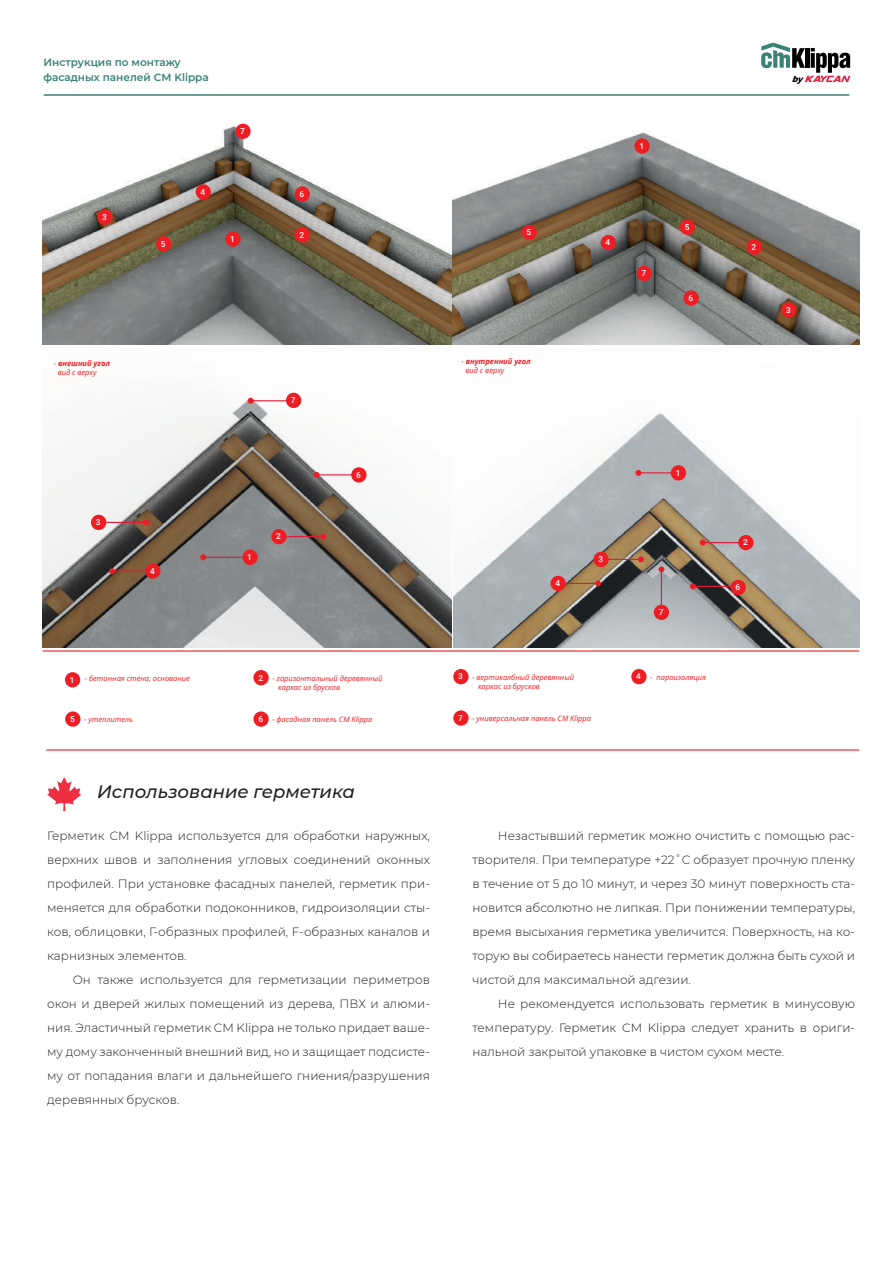
<style>
.page{position:relative;width:893px;height:1263px;background:#fff}
.page>*{position:absolute;margin:0;border:0;box-sizing:border-box;transform-origin:0 0}
.t1{font:italic 500 18px "Montserrat";color:#231f20}
.t2{font:300 12px/24px "Montserrat";color:#231f20;text-align:justify}
.t3{font:600 10.5px/15px "Montserrat";color:#398276}
.t4{font:500 8.25px "Roboto";color:#fff}
.t5{font:italic 7.5px/9px "Open Sans";color:#ee1d23}
.t6{font:italic 700 7.5px/9px "Open Sans";color:#ee1d23}
.s1{font-weight:400}
.s2{font-family:"Roboto";font-weight:500;font-style:normal;font-size:8.25px;color:#fff}
</style>
<div class="page">
<svg style="left:761px;top:43px;width:89px;height:41px"></svg>
<hr style="left:44px;top:94px;width:805px;height:2px;background:#398276">
<svg style="left:47px;top:777px;width:34px;height:34px"></svg>
<hr style="left:46px;top:749px;width:813px;height:1px;background:#ee1d23">
<hr style="left:43px;top:650px;width:816px;height:2px;background:#ee1d23">
<img style="left:43px;top:123px;width:408px;height:222px">
<div style="left:225px;top:231px;width:16px;height:16px;background:#ee1d23;border-radius:50%"></div>
<div style="left:156px;top:236px;width:15px;height:15px;background:#ee1d23;border-radius:50%"></div>
<div style="left:295px;top:227px;width:15px;height:15px;background:#ee1d23;border-radius:50%"></div>
<div style="left:196px;top:184px;width:15px;height:16px;background:#ee1d23;border-radius:50%"></div>
<div style="left:97px;top:210px;width:16px;height:15px;background:#ee1d23;border-radius:50%"></div>
<div style="left:295px;top:186px;width:15px;height:16px;background:#ee1d23;border-radius:50%"></div>
<div style="left:235px;top:124px;width:16px;height:15px;background:#ee1d23;border-radius:50%"></div>
<img style="left:453px;top:132px;width:406px;height:213px">
<div style="left:634px;top:138px;width:16px;height:16px;background:#ee1d23;border-radius:50%"></div>
<div style="left:680px;top:220px;width:15px;height:15px;background:#ee1d23;border-radius:50%"></div>
<div style="left:747px;top:239px;width:15px;height:16px;background:#ee1d23;border-radius:50%"></div>
<div style="left:781px;top:302px;width:15px;height:16px;background:#ee1d23;border-radius:50%"></div>
<div style="left:601px;top:235px;width:15px;height:15px;background:#ee1d23;border-radius:50%"></div>
<div style="left:522px;top:225px;width:15px;height:15px;background:#ee1d23;border-radius:50%"></div>
<div style="left:683px;top:290px;width:16px;height:16px;background:#ee1d23;border-radius:50%"></div>
<div style="left:636px;top:266px;width:16px;height:15px;background:#ee1d23;border-radius:50%"></div>
<div style="left:253px;top:670px;width:16px;height:15px;background:#ee1d23;border-radius:50%"></div>
<div style="left:453px;top:669px;width:16px;height:15px;background:#ee1d23;border-radius:50%"></div>
<div style="left:631px;top:669px;width:16px;height:15px;background:#ee1d23;border-radius:50%"></div>
<div style="left:65px;top:711px;width:16px;height:16px;background:#ee1d23;border-radius:50%"></div>
<div style="left:253px;top:711px;width:16px;height:16px;background:#ee1d23;border-radius:50%"></div>
<div style="left:453px;top:710px;width:16px;height:16px;background:#ee1d23;border-radius:50%"></div>
<div style="left:65px;top:672px;width:15px;height:15px;background:#ee1d23;border-radius:50%"></div>
<img style="left:453px;top:412px;width:406px;height:235px">
<div style="left:738px;top:535px;width:15px;height:15px;background:#ee1d23;border-radius:50%"></div>
<div style="left:730px;top:580px;width:16px;height:15px;background:#ee1d23;border-radius:50%"></div>
<div style="left:654px;top:605px;width:15px;height:15px;background:#ee1d23;border-radius:50%"></div>
<img style="left:43px;top:392px;width:408px;height:255px">
<div style="left:286px;top:393px;width:15px;height:15px;background:#ee1d23;border-radius:50%"></div>
<div style="left:351px;top:467px;width:16px;height:15px;background:#ee1d23;border-radius:50%"></div>
<div style="left:271px;top:529px;width:16px;height:15px;background:#ee1d23;border-radius:50%"></div>
<div style="left:242px;top:550px;width:16px;height:15px;background:#ee1d23;border-radius:50%"></div>
<div style="left:91px;top:515px;width:15px;height:15px;background:#ee1d23;border-radius:50%"></div>
<svg style="left:314px;top:472px;width:6px;height:6px"></svg>
<hr style="left:317px;top:474px;width:40px;height:1px;background:#e41936">
<svg style="left:143px;top:519px;width:6px;height:6px"></svg>
<hr style="left:106px;top:522px;width:40px;height:1px;background:#e41936">
<svg style="left:109px;top:568px;width:6px;height:6px"></svg>
<hr style="left:112px;top:570px;width:40px;height:2px;background:#e41936">
<svg style="left:200px;top:554px;width:6px;height:6px"></svg>
<hr style="left:203px;top:557px;width:40px;height:1px;background:#e41936">
<svg style="left:320px;top:534px;width:6px;height:6px"></svg>
<hr style="left:283px;top:536px;width:40px;height:1px;background:#e41936">
<svg style="left:635px;top:470px;width:6px;height:6px"></svg>
<hr style="left:638px;top:472px;width:40px;height:1px;background:#e41936">
<svg style="left:658px;top:566px;width:6px;height:6px"></svg>
<hr style="left:661px;top:569px;width:1px;height:40px;background:#e41936">
<svg style="left:700px;top:540px;width:6px;height:6px"></svg>
<hr style="left:703px;top:542px;width:40px;height:1px;background:#e41936">
<svg style="left:595px;top:580px;width:6px;height:6px"></svg>
<hr style="left:558px;top:583px;width:40px;height:1px;background:#e41936">
<svg style="left:638px;top:556px;width:6px;height:6px"></svg>
<hr style="left:601px;top:559px;width:40px;height:1px;background:#e41936">
<svg style="left:690px;top:583px;width:6px;height:6px"></svg>
<hr style="left:693px;top:586px;width:40px;height:1px;background:#e41936">
<svg style="left:248px;top:398px;width:6px;height:6px"></svg>
<hr style="left:251px;top:400px;width:40px;height:1px;background:#e41936">
<div style="left:145px;top:563px;width:16px;height:16px;background:#ee1d23;border-radius:50%"></div>
<div style="left:671px;top:465px;width:15px;height:15px;background:#ee1d23;border-radius:50%"></div>
<div style="left:550px;top:576px;width:16px;height:15px;background:#ee1d23;border-radius:50%"></div>
<div style="left:593px;top:552px;width:16px;height:15px;background:#ee1d23;border-radius:50%"></div>
<p class="t3" style="left:44px;top:54px;width:167px">Инструкция по монтажу фасадных панелей CM Klippa</p>
<p class="t4" style="left:102px;top:211px;width:6px">3</p>
<p class="t4" style="left:161px;top:238px;width:6px">5</p>
<p class="t4" style="left:201px;top:186px;width:6px">4</p>
<p class="t4" style="left:240px;top:125px;width:6px">7</p>
<p class="t4" style="left:230px;top:233px;width:6px">1</p>
<p class="t6" style="left:58px;top:358px;width:54px;text-indent:-4px"><span class="s1">-</span> внешний угол <span class="s1">вид с верху</span></p>
<p class="t4" style="left:300px;top:188px;width:6px">6</p>
<p class="t4" style="left:300px;top:229px;width:6px">2</p>
<p class="t4" style="left:291px;top:394px;width:6px">7</p>
<p class="t4" style="left:526px;top:226px;width:6px">5</p>
<p class="t6" style="left:465px;top:357px;width:67px;text-indent:-4px"><span class="s1">-</span> внутренний угол <span class="s1">вид с верху</span></p>
<p class="t4" style="left:639px;top:140px;width:6px">1</p>
<p class="t4" style="left:606px;top:237px;width:6px">4</p>
<p class="t4" style="left:641px;top:267px;width:6px">7</p>
<p class="t4" style="left:685px;top:221px;width:6px">5</p>
<p class="t4" style="left:688px;top:292px;width:6px">6</p>
<p class="t4" style="left:96px;top:516px;width:6px">3</p>
<p class="t4" style="left:150px;top:565px;width:6px">4</p>
<p class="t5" style="left:70px;top:674px;width:122px"><span class="s2">1</span> - бетонная стена, основание</p>
<p class="t4" style="left:247px;top:551px;width:6px">1</p>
<p class="t4" style="left:276px;top:531px;width:6px">2</p>
<p class="t4" style="left:356px;top:469px;width:6px">6</p>
<p class="t4" style="left:555px;top:577px;width:6px">4</p>
<p class="t4" style="left:598px;top:553px;width:6px">3</p>
<p class="t4" style="left:676px;top:467px;width:6px">1</p>
<p class="t4" style="left:659px;top:606px;width:6px">7</p>
<p class="t5" style="left:278px;top:673px;width:106px;text-indent:-20px"><span class="s2">2</span> - горизонтальный деревянный каркас из брусков</p>
<p class="t5" style="left:478px;top:672px;width:98px;text-indent:-20px"><span class="s2">3</span> - вертикалбный деревянный каркас из брусков</p>
<p class="t5" style="left:636px;top:672px;width:71px"><span class="s2">4</span> - пароизоляция</p>
<p class="t5" style="left:70px;top:714px;width:64px"><span class="s2">5</span> - утеплитель</p>
<p class="t5" style="left:258px;top:714px;width:116px"><span class="s2">6</span> - фасадная панель CM Klippa</p>
<p class="t5" style="left:458px;top:713px;width:134px"><span class="s2">7</span> - универсальная панель CM Klippa</p>
<h1 class="t1" style="left:97px;top:779px;width:259px">Использование герметика</h1>
<p class="t4" style="left:752px;top:241px;width:6px">2</p>
<p class="t4" style="left:743px;top:537px;width:6px">2</p>
<p class="t4" style="left:735px;top:581px;width:6px">6</p>
<p class="t4" style="left:786px;top:304px;width:6px">3</p>
<p class="t2" style="left:47px;top:823px;width:384px">Герметик CM Klippa используется для обработки наружных, верхних швов и заполнения угловых соединений оконных профилей. При установке фасадных панелей, герметик при&shy;меняется для обработки подоконников, гидроизоляции сты&shy;ков, облицовки, Г-образных профилей, F-образных каналов и карнизных элементов.</p>
<p class="t2" style="left:47px;top:967px;width:384px;text-indent:26px">Он также используется для герметизации периметров окон и дверей жилых помещений из дерева, ПВХ и алюми&shy;ния. Эластичный герметик CM Klippa не только придает ваше&shy;му дому законченный внешний вид, но и защищает подсисте&shy;му от попадания влаги и дальнейшего гниения/разрушения деревянных брусков.</p>
<p class="t2" style="left:472px;top:823px;width:384px;text-indent:26px">Незастывший герметик можно очистить с помощью рас&shy;творителя. При температуре +22˚С образует прочную пленку в течение от 5 до 10 минут, и через 30 минут поверхность ста&shy;новится абсолютно не липкая. При понижении температуры, время высыхания герметика увеличится. Поверхность, на ко&shy;торую вы собираетесь нанести герметик должна быть сухой и чистой для максимальной адгезии.</p>
<p class="t2" style="left:472px;top:991px;width:384px;text-indent:26px">Не рекомендуется использовать герметик в минусовую температуру. Герметик CM Klippa следует хранить в ориги&shy;нальной закрытой упаковке в чистом сухом месте.</p>
</div>
